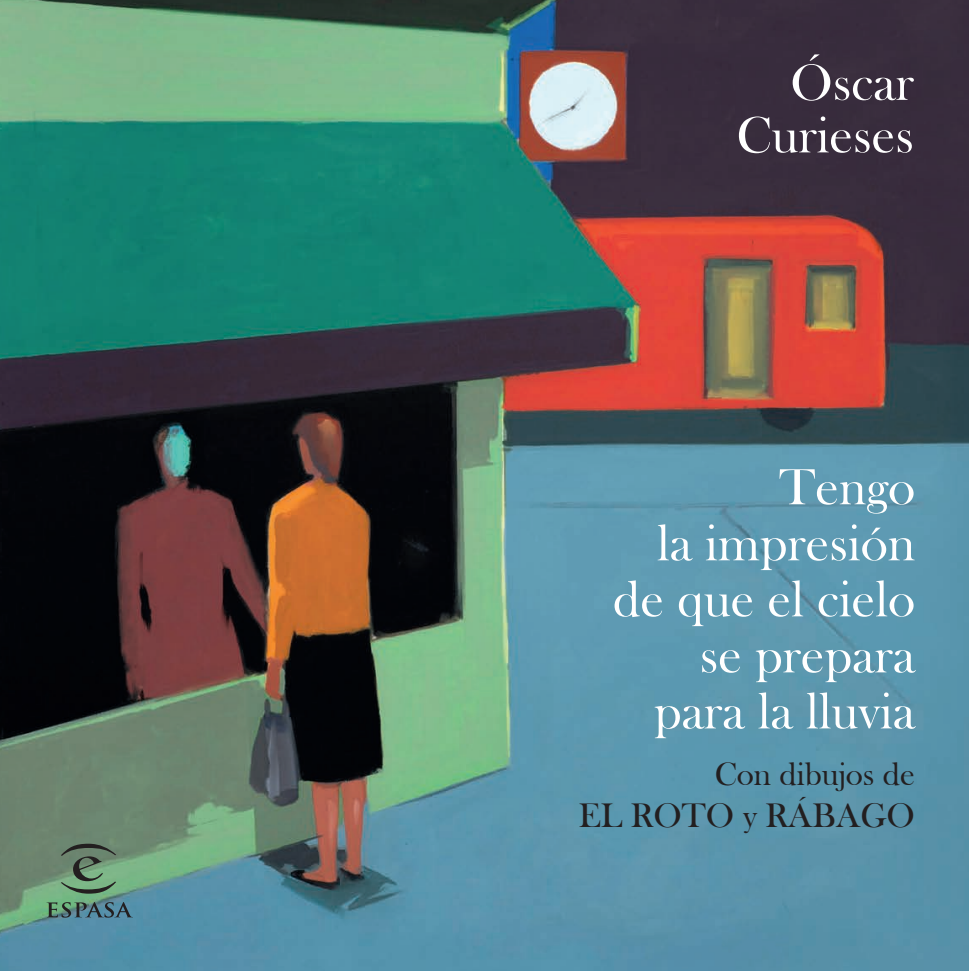
<style>
.page{position:relative;width:969px;height:971px;background:#fff}
.page>*{position:absolute;margin:0;border:0;box-sizing:border-box;transform-origin:0 0}
.t1{font:52.5px/56px "Bask Old Face";color:#fff;text-align:right}
.t2{font:35px "Bask Old Face";color:#231f20}
.t3{font:33.07px "Bask Old Face";color:#231f20}
.s1{font-size:33.07px}
</style>
<div class="page">
<img style="left:0;top:0;width:969px;height:971px">
<svg style="left:61px;top:843px;width:55px;height:50px;background:#628166"></svg>
<svg style="left:47px;top:902px;width:86px;height:15px"></svg>
<svg style="left:963px;top:966px;width:6px;height:5px"></svg>
<p class="t1" style="left:736px;top:57px;width:179px;line-height:52.5px">Óscar<br>Curieses</p>
<p class="t1" style="left:613px;top:460px;width:304px">Tengo<br>la impresión de que el cielo se prepara para la lluvia</p>
<p class="t3" style="left:715px;top:756px;width:202px">Con dibujos de</p>
<p class="t2" style="left:579px;top:796px;width:338px">EL ROTO <span class="s1">y</span> RÁBAGO</p>
</div>
